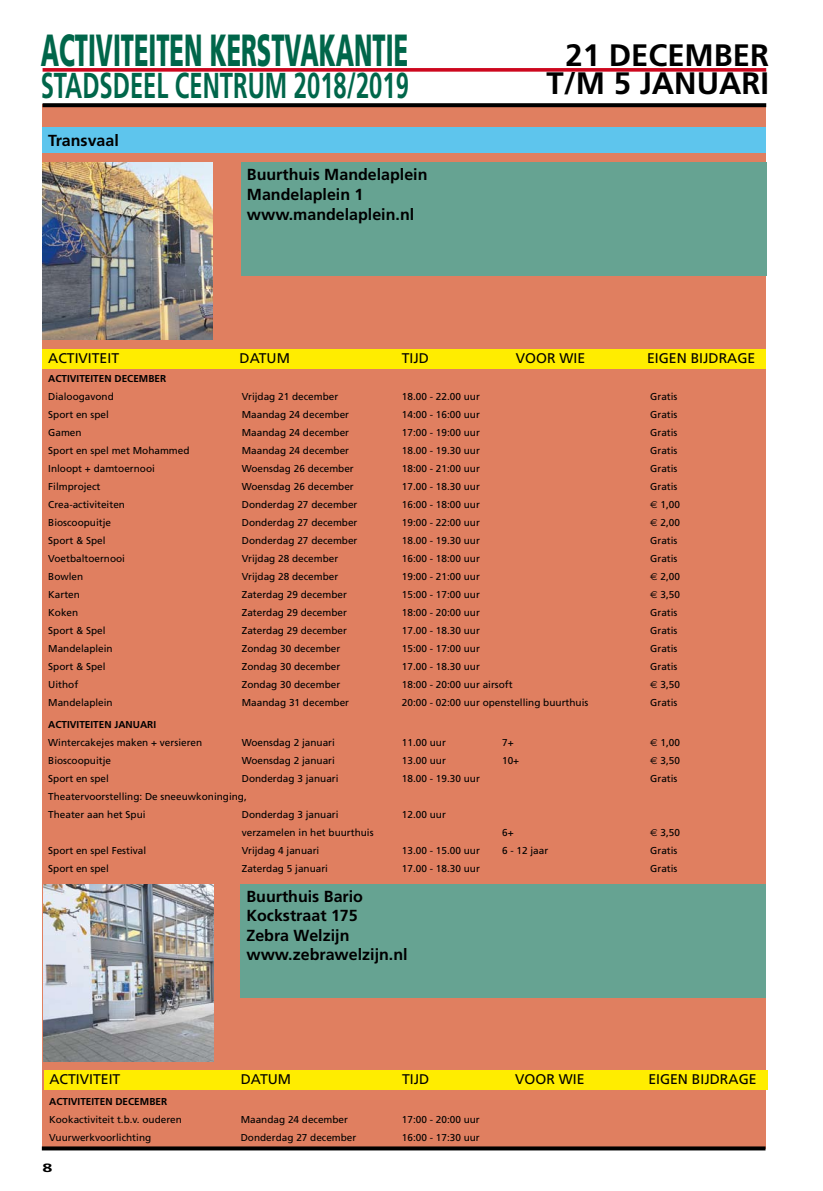
<style>
.page{position:relative;width:823px;height:1191px;background:#fff}
.page>*{position:absolute;margin:0;border:0;box-sizing:border-box;transform-origin:0 0}
.t1{font:900 45px "Frutiger";color:#00664a;scale:.53 1}
.t2{font:700 36px "Frutiger";color:#00664a;scale:.66 1}
.t3{font:700 31px/28px "Frutiger";color:#000;text-align:right}
.t4{font:700 16px/19.2px "Frutiger";color:#000}
.t5{font:14px "Frutiger";color:#000}
.t6{font:700 12px "Frutiger";color:#000;scale:1.5 1}
.t7{font:10px/18px "Frutiger";color:#000}
.t8{font:700 10px "Frutiger";color:#000}
.s1{font-family:"Euro Sans Std"}
</style>
<div class="page">
<div style="left:43px;top:105px;width:722px;height:1044px;background:#e07f60"></div>
<svg style="left:43px;top:103px;width:722px;height:4px;fill:#000"></svg>
<svg style="left:42px;top:1146px;width:723px;height:4px;fill:#000"></svg>
<svg style="left:43px;top:68px;width:722px;height:4px;fill:#ce0d23"></svg>
<div style="left:241px;top:884px;width:524px;height:113px;background:#66a392"></div>
<div style="left:44px;top:1069px;width:723px;height:20px;background:#ffed00"></div>
<img style="left:43px;top:884px;width:171px;height:177px">
<div style="left:43px;top:128px;width:722px;height:25px;background:#5ec5ed"></div>
<div style="left:241px;top:162px;width:524px;height:114px;background:#66a392"></div>
<div style="left:43px;top:349px;width:722px;height:20px;background:#ffed00"></div>
<img style="left:43px;top:162px;width:170px;height:177px">
<h1 class="t1" style="left:41px;top:23px;width:694px">ACTIVITEITEN KERSTVAKANTIE</h1>
<h2 class="t2" style="left:41px;top:64px;width:559px">STADSDEEL CENTRUM 2018/2019</h2>
<h3 class="t4" style="left:48px;top:130px;width:72px">Transvaal</h3>
<h3 class="t4" style="left:247px;top:165px;width:182px;line-height:20px">Buurthuis Mandelaplein<br>Mandelaplein 1 www.mandelaplein.nl</h3>
<h3 class="t3" style="left:546px;top:41px;width:224px">21 DECEMBER<br>T/M 5 JANUARI</h3>
<h3 class="t5" style="left:48px;top:349px;width:72px">ACTIVITEIT</h3>
<h3 class="t5" style="left:239px;top:349px;width:52px">DATUM</h3>
<h3 class="t5" style="left:401px;top:349px;width:29px">TIJD</h3>
<h3 class="t5" style="left:515px;top:349px;width:71px">VOOR WIE</h3>
<h3 class="t5" style="left:646px;top:349px;width:110px">EIGEN BIJDRAGE</h3>
<p class="t8" style="left:48px;top:372px;width:119px">ACTIVITEITEN DECEMBER</p>
<p class="t7" style="left:48px;top:387px;width:67px">Dialoogavond</p>
<p class="t7" style="left:242px;top:387px;width:98px">Vrijdag 21 december</p>
<p class="t7" style="left:402px;top:387px;width:79px">18.00 - 22.00 uur</p>
<p class="t7" style="left:650px;top:387px;width:29px">Gratis</p>
<p class="t7" style="left:48px;top:405px;width:62px">Sport en spel</p>
<p class="t7" style="left:242px;top:405px;width:109px">Maandag 24 december</p>
<p class="t7" style="left:402px;top:405px;width:79px">14:00 - 16:00 uur</p>
<p class="t7" style="left:650px;top:405px;width:29px">Gratis</p>
<p class="t7" style="left:48px;top:423px;width:35px">Gamen</p>
<p class="t7" style="left:242px;top:423px;width:109px">Maandag 24 december</p>
<p class="t7" style="left:402px;top:423px;width:79px">17:00 - 19:00 uur</p>
<p class="t7" style="left:650px;top:423px;width:29px">Gratis</p>
<p class="t7" style="left:48px;top:441px;width:143px">Sport en spel met Mohammed</p>
<p class="t7" style="left:242px;top:441px;width:109px">Maandag 24 december</p>
<p class="t7" style="left:402px;top:441px;width:79px">18.00 - 19.30 uur</p>
<p class="t7" style="left:650px;top:441px;width:29px">Gratis</p>
<p class="t7" style="left:48px;top:459px;width:108px">Inloopt + damtoernooi</p>
<p class="t7" style="left:242px;top:459px;width:113px">Woensdag 26 december</p>
<p class="t7" style="left:402px;top:459px;width:79px">18:00 - 21:00 uur</p>
<p class="t7" style="left:650px;top:459px;width:29px">Gratis</p>
<p class="t7" style="left:48px;top:477px;width:54px">Filmproject</p>
<p class="t7" style="left:242px;top:477px;width:113px">Woensdag 26 december</p>
<p class="t7" style="left:402px;top:477px;width:79px">17.00 - 18.30 uur</p>
<p class="t7" style="left:650px;top:477px;width:29px">Gratis</p>
<p class="t7" style="left:48px;top:495px;width:78px">Crea-activiteiten</p>
<p class="t7" style="left:242px;top:495px;width:117px">Donderdag 27 december</p>
<p class="t7" style="left:402px;top:495px;width:79px">16:00 - 18:00 uur</p>
<p class="t7" style="left:650px;top:495px;width:31px"><span class="s1">€</span> 1,00</p>
<p class="t7" style="left:48px;top:513px;width:64px">Bioscoopuitje</p>
<p class="t7" style="left:242px;top:513px;width:117px">Donderdag 27 december</p>
<p class="t7" style="left:402px;top:513px;width:79px">19:00 - 22:00 uur</p>
<p class="t7" style="left:650px;top:513px;width:31px"><span class="s1">€</span> 2,00</p>
<p class="t7" style="left:48px;top:531px;width:59px">Sport &amp; Spel</p>
<p class="t7" style="left:242px;top:531px;width:117px">Donderdag 27 december</p>
<p class="t7" style="left:402px;top:531px;width:79px">18.00 - 19.30 uur</p>
<p class="t7" style="left:650px;top:531px;width:29px">Gratis</p>
<p class="t7" style="left:48px;top:549px;width:78px">Voetbaltoernooi</p>
<p class="t7" style="left:242px;top:549px;width:98px">Vrijdag 28 december</p>
<p class="t7" style="left:402px;top:549px;width:79px">16:00 - 18:00 uur</p>
<p class="t7" style="left:650px;top:549px;width:29px">Gratis</p>
<p class="t7" style="left:48px;top:567px;width:37px">Bowlen</p>
<p class="t7" style="left:242px;top:567px;width:98px">Vrijdag 28 december</p>
<p class="t7" style="left:402px;top:567px;width:79px">19:00 - 21:00 uur</p>
<p class="t7" style="left:650px;top:567px;width:31px"><span class="s1">€</span> 2,00</p>
<p class="t7" style="left:48px;top:585px;width:33px">Karten</p>
<p class="t7" style="left:242px;top:585px;width:107px">Zaterdag 29 december</p>
<p class="t7" style="left:402px;top:585px;width:79px">15:00 - 17:00 uur</p>
<p class="t7" style="left:650px;top:585px;width:31px"><span class="s1">€</span> 3,50</p>
<p class="t7" style="left:48px;top:603px;width:32px">Koken</p>
<p class="t7" style="left:242px;top:603px;width:107px">Zaterdag 29 december</p>
<p class="t7" style="left:402px;top:603px;width:79px">18:00 - 20:00 uur</p>
<p class="t7" style="left:650px;top:603px;width:29px">Gratis</p>
<p class="t7" style="left:48px;top:621px;width:59px">Sport &amp; Spel</p>
<p class="t7" style="left:242px;top:621px;width:107px">Zaterdag 29 december</p>
<p class="t7" style="left:402px;top:621px;width:79px">17.00 - 18.30 uur</p>
<p class="t7" style="left:650px;top:621px;width:29px">Gratis</p>
<p class="t7" style="left:48px;top:639px;width:66px">Mandelaplein</p>
<p class="t7" style="left:242px;top:639px;width:100px">Zondag 30 december</p>
<p class="t7" style="left:402px;top:639px;width:79px">15:00 - 17:00 uur</p>
<p class="t7" style="left:650px;top:639px;width:29px">Gratis</p>
<p class="t7" style="left:48px;top:657px;width:59px">Sport &amp; Spel</p>
<p class="t7" style="left:242px;top:657px;width:100px">Zondag 30 december</p>
<p class="t7" style="left:402px;top:657px;width:79px">17.00 - 18.30 uur</p>
<p class="t7" style="left:650px;top:657px;width:29px">Gratis</p>
<p class="t7" style="left:48px;top:675px;width:31px">Uithof</p>
<p class="t7" style="left:242px;top:675px;width:100px">Zondag 30 december</p>
<p class="t7" style="left:402px;top:675px;width:112px">18:00 - 20:00 uur airsoft</p>
<p class="t7" style="left:650px;top:675px;width:31px"><span class="s1">€</span> 3,50</p>
<p class="t7" style="left:48px;top:693px;width:66px">Mandelaplein</p>
<p class="t7" style="left:242px;top:693px;width:109px">Maandag 31 december</p>
<p class="t7" style="left:402px;top:693px;width:188px">20:00 - 02:00 uur openstelling buurthuis</p>
<p class="t7" style="left:650px;top:693px;width:29px">Gratis</p>
<p class="t8" style="left:48px;top:718px;width:109px">ACTIVITEITEN JANUARI</p>
<p class="t7" style="left:48px;top:733px;width:155px">Wintercakejes maken + versieren</p>
<p class="t7" style="left:242px;top:733px;width:95px">Woensdag 2 januari</p>
<p class="t7" style="left:402px;top:733px;width:45px">11.00 uur</p>
<p class="t7" style="left:502px;top:733px;width:13px">7+</p>
<p class="t7" style="left:650px;top:733px;width:31px"><span class="s1">€</span> 1,00</p>
<p class="t7" style="left:48px;top:751px;width:64px">Bioscoopuitje</p>
<p class="t7" style="left:242px;top:751px;width:95px">Woensdag 2 januari</p>
<p class="t7" style="left:402px;top:751px;width:45px">13.00 uur</p>
<p class="t7" style="left:502px;top:751px;width:19px">10+</p>
<p class="t7" style="left:650px;top:751px;width:31px"><span class="s1">€</span> 3,50</p>
<p class="t7" style="left:48px;top:769px;width:62px">Sport en spel</p>
<p class="t7" style="left:242px;top:769px;width:98px">Donderdag 3 januari</p>
<p class="t7" style="left:402px;top:769px;width:79px">18.00 - 19.30 uur</p>
<p class="t7" style="left:650px;top:769px;width:29px">Gratis</p>
<p class="t7" style="left:48px;top:787px;width:200px">Theatervoorstelling: De sneeuwkoninging,<br>Theater aan het Spui</p>
<p class="t7" style="left:242px;top:805px;width:98px">Donderdag 3 januari</p>
<p class="t7" style="left:402px;top:805px;width:45px">12.00 uur</p>
<p class="t7" style="left:242px;top:823px;width:133px">verzamelen in het buurthuis</p>
<p class="t7" style="left:502px;top:823px;width:13px">6+</p>
<p class="t7" style="left:650px;top:823px;width:31px"><span class="s1">€</span> 3,50</p>
<p class="t7" style="left:48px;top:841px;width:99px">Sport en spel Festival</p>
<p class="t7" style="left:242px;top:841px;width:79px">Vrijdag 4 januari</p>
<p class="t7" style="left:402px;top:841px;width:79px">13.00 - 15.00 uur</p>
<p class="t7" style="left:502px;top:841px;width:48px">6 - 12 jaar</p>
<p class="t7" style="left:650px;top:841px;width:29px">Gratis</p>
<p class="t7" style="left:48px;top:859px;width:62px">Sport en spel</p>
<p class="t7" style="left:242px;top:859px;width:88px">Zaterdag 5 januari</p>
<p class="t7" style="left:402px;top:859px;width:79px">17.00 - 18.30 uur</p>
<p class="t7" style="left:650px;top:859px;width:29px">Gratis</p>
<h3 class="t4" style="left:246px;top:887px;width:162px">Buurthuis Bario<br>Kockstraat 175<br>Zebra Welzijn www.zebrawelzijn.nl</h3>
<h3 class="t5" style="left:49px;top:1070px;width:72px">ACTIVITEIT</h3>
<h3 class="t5" style="left:241px;top:1070px;width:52px">DATUM</h3>
<h3 class="t5" style="left:402px;top:1070px;width:29px">TIJD</h3>
<h3 class="t5" style="left:515px;top:1070px;width:71px">VOOR WIE</h3>
<h3 class="t5" style="left:648px;top:1070px;width:110px">EIGEN BIJDRAGE</h3>
<p class="t8" style="left:49px;top:1095px;width:119px">ACTIVITEITEN DECEMBER</p>
<p class="t7" style="left:49px;top:1110px;width:134px">Kookactiviteit t.b.v. ouderen</p>
<p class="t7" style="left:240px;top:1110px;width:109px">Maandag 24 december</p>
<p class="t7" style="left:401px;top:1110px;width:79px">17:00 - 20:00 uur</p>
<p class="t7" style="left:49px;top:1128px;width:103px">Vuurwerkvoorlichting</p>
<p class="t7" style="left:240px;top:1128px;width:117px">Donderdag 27 december</p>
<p class="t7" style="left:401px;top:1128px;width:79px">16:00 - 17:30 uur</p>
<p class="t6" style="left:43px;top:1160px;width:8px">8</p>
</div>
